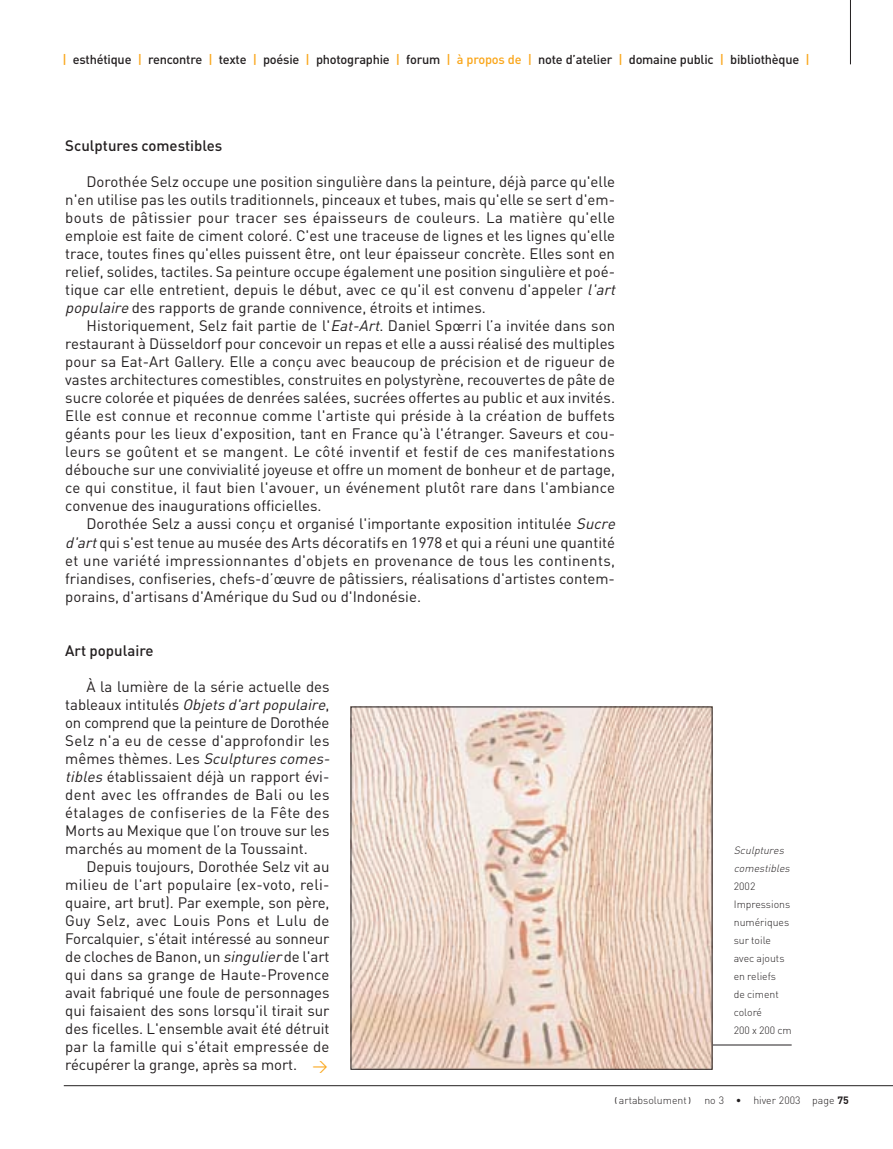
<style>
.page{position:relative;width:893px;height:1149px;background:#fff}
.page>*{position:absolute;margin:0;border:0;box-sizing:border-box;transform-origin:0 0}
.t1{font:15px/18px "DIN";color:#231f20}
.t2{font:500 15px "DIN";color:#231f20}
.t3{font:15px "DIN";color:#faa61a}
.t4{font:500 12.75px "DIN";letter-spacing:-.015em;color:#231f20}
.t5{font:300 10.5px/18px "DIN";color:#231f20}
.t6{font:italic 300 10.5px/18px "DIN";color:#231f20}
.s1{color:#faa61a}
.s2{font-style:italic}
.s3{font-family:"Isonorm 3098 Monospaced";font-weight:400}
.s4{font-weight:700}
</style>
<div class="page">
<hr style="left:850px;top:1px;width:1px;height:63px;background:#231f20">
<hr style="left:64px;top:1085px;width:829px;height:1px;background:#231f20">
<hr style="left:654px;top:1044px;width:138px;height:1px;background:#231f20">
<img style="left:353px;top:708px;width:357px;height:359px">
<p class="t4" style="left:63px;top:55px;width:749px"><span class="s1">|</span> esthétique <span class="s1">|</span> rencontre <span class="s1">|</span> texte <span class="s1">|</span> poésie <span class="s1">|</span> photographie <span class="s1">|</span> forum <span class="s1">| à propos de |</span> note d’atelier <span class="s1">|</span> domaine public <span class="s1">|</span> bibliothèque <span class="s1">|</span></p>
<p class="t2" style="left:65px;top:140px;width:159px">Sculptures comestibles</p>
<p class="t1" style="left:65px;top:174px;width:554px;text-indent:21px">Dorothée Selz occupe une position singulière dans la peinture, déjà parce qu'elle n'en utilise pas les outils traditionnels, pinceaux et tubes, mais qu'elle se sert d'em&shy;bouts de pâtissier pour tracer ses épaisseurs de couleurs. La matière qu'elle emploie est faite de ciment coloré. C'est une traceuse de lignes et les lignes qu'elle trace, toutes fines qu'elles puissent être, ont leur épaisseur concrète. Elles sont en relief, solides, tactiles. Sa peinture occupe également une position singulière et poé&shy;tique car elle entretient, depuis le début, avec ce qu'il est convenu d'appeler <span class="s2">l'art populaire</span>des rapports de grande connivence, étroits et intimes.</p>
<p class="t1" style="left:65px;top:318px;width:551px;text-align:justify;text-indent:21px">Historiquement, Selz fait partie de l'<span class="s2">Eat-Art</span>. Daniel Spœrri l’a invitée dans son restaurant à Düsseldorf pour concevoir un repas et elle a aussi réalisé des multiples pour sa Eat-Art Gallery. Elle a conçu avec beaucoup de précision et de rigueur de vastes architectures comestibles, construites en polystyrène, recouvertes de pâte de sucre colorée et piquées de denrées salées, sucrées offertes au public et aux invités.<br>Elle est connue et reconnue comme l'artiste qui préside à la création de buffets géants pour les lieux d'exposition, tant en France qu'à l'étranger. Saveurs et cou&shy;leurs se goûtent et se mangent. Le côté inventif et festif de ces manifestations débouche sur une convivialité joyeuse et offre un moment de bonheur et de partage, ce qui constitue, il faut bien l'avouer, un événement plutôt rare dans l'ambiance convenue des inaugurations officielles.</p>
<p class="t1" style="left:65px;top:516px;width:554px;text-indent:21px">Dorothée Selz a aussi conçu et organisé l'importante exposition intitulée <span class="s2">Sucre d'art</span>qui s'est tenue au musée des Arts décoratifs en 1978 et qui a réuni une quantité et une variété impressionnantes d'objets en provenance de tous les continents, friandises, confiseries, chefs-d’œuvre de pâtissiers, réalisations d'artistes contem&shy;porains, d'artisans d'Amérique du Sud ou d'Indonésie.</p>
<p class="t2" style="left:65px;top:644px;width:90px">Art populaire</p>
<p class="t1" style="left:65px;top:678px;width:269px;text-indent:21px">À la lumière de la série actuelle des ta b le a u x i n t i t u lé s <span class="s2">Objets d'artpopulaire</span>, on comprend que la peinture de Dorothée Selz n'a eu de cesse d'approfondir les m ê m e s t h è m e s . Le s <span class="s2">Sculptures comes&shy;tibles</span>établissaient déjà un rapport évi&shy;dent avec les offrandes de Bali ou les étalages de confiseries de la Fête des Morts au Mexique que l’on trouve sur les marchés au moment de la Toussaint.</p>
<p class="t1" style="left:65px;top:858px;width:266px;text-align:justify;text-indent:21px">Depuis toujours, Dorothée Selz vit au milieu de l'art populaire (ex-voto, reli&shy;quaire, art brut). Par exemple, son père, Guy Selz, avec Louis Pons et Lulu de Forcalquier, s'était intéressé au sonneur de cloches de Banon, un <span class="s2">singulier</span>de l'art qui dans sa grange de Haute-Provence avait fabriqué une foule de personnages qui faisaient des sons lorsqu'il tirait sur des ficelles. L'ensemble avait été détruit par la famille qui s'était empressée de récupérer la grange, après sa mort.</p>
<p class="t3" style="left:313px;top:1059px;width:17px">&gt;</p>
<p class="t6" style="left:734px;top:842px;width:60px">Sculptures comestibles</p>
<p class="t5" style="left:734px;top:878px;width:60px">2002<br>Impressions numériques sur toile avec ajouts en reliefs<br>de ciment coloré<br>200 x 200 cm</p>
<p class="t5" style="left:613px;top:1092px;width:237px"><span class="s3">(</span>artabsolument<span class="s3">)</span> no 3 • hiver 2003 page <span class="s4">75</span></p>
</div>
